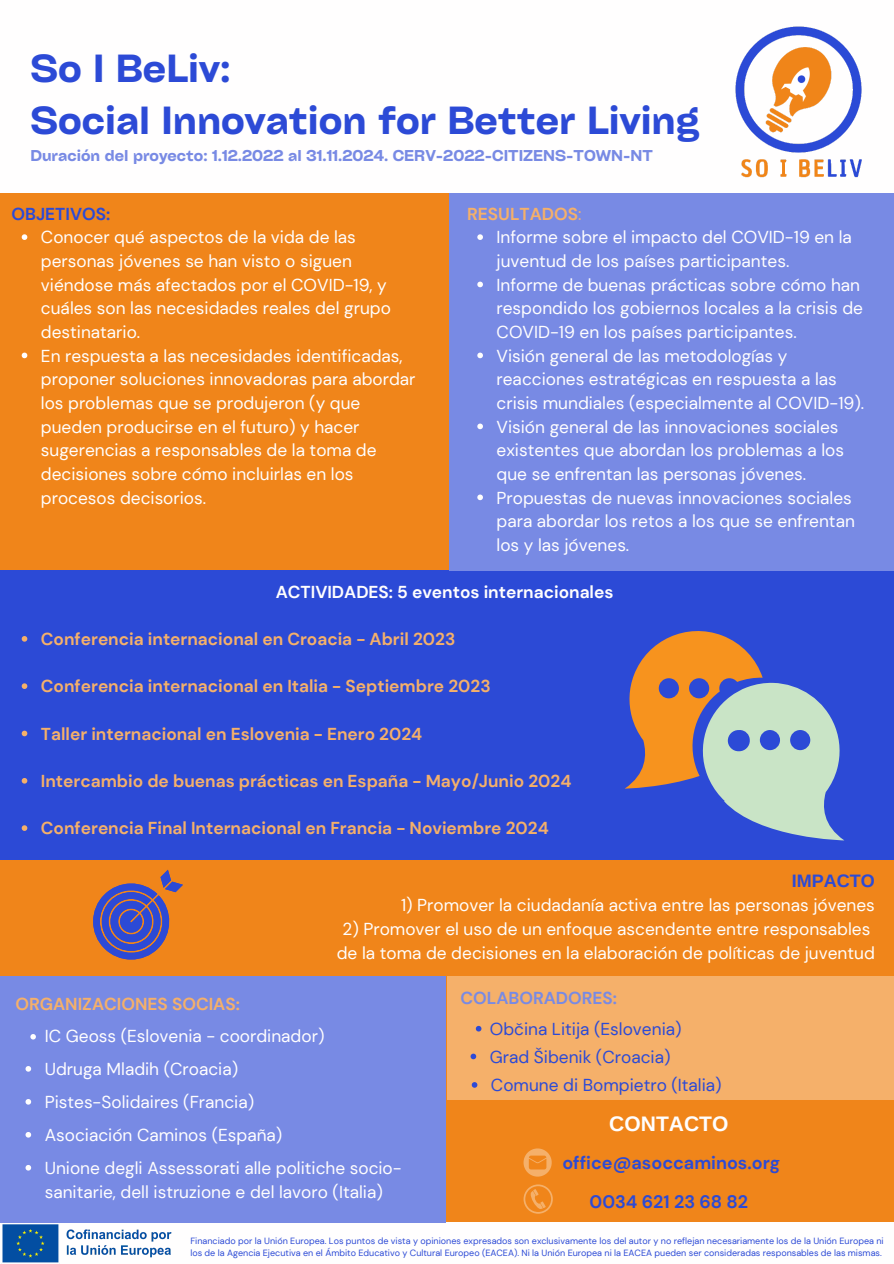
<style>
.page{position:relative;width:894px;height:1264px;background:#fff}
.page>*{position:absolute;margin:0;border:0;box-sizing:border-box;transform-origin:0 0}
.t1{font:37.5px "Cy Grotesk Key Demi";color:#2c4ad6}
.t2{font:700 21px "Arimo";color:#fffefe}
.t3{font:700 18px "DM Sans";color:#2c4ad6}
.t4{font:700 18px "Arimo";color:#2c4ad6}
.t5{font:17.25px/23.7px "DM Sans";color:#fffefe}
.t6{font:700 17.25px "DM Sans";color:#f5b06a}
.t7{font:17.25px "DM Sans";color:#2c4ad6}
.t8{font:700 17.25px "DM Sans";color:#fffefe}
.t9{font:700 17.25px "DM Sans";color:#788ae4}
.t10{font:700 17.25px "DM Sans";color:#2c4ad6}
.t11{font:15px "Cy Grotesk Key Demi";color:#788ae4}
.t12{font:9px/12px "DM Sans";color:#2c4ad6}
.s1{font-weight:400}
</style>
<div class="page">
<div style="left:0;top:0;width:893px;height:1263px;background:#f0851a"></div>
<div style="left:0;top:570px;width:893px;height:289px;background:#2c4ad6"></div>
<div style="left:449px;top:193px;width:444px;height:377px;background:#788ae4"></div>
<div style="left:0;top:0;width:893px;height:193px;background:#fffefe"></div>
<img style="left:735px;top:26px;width:127px;height:152px">
<div style="left:0;top:1222px;width:893px;height:41px;background:#fffefe"></div>
<img style="left:0;top:1222px;width:200px;height:41px">
<div style="left:0;top:976px;width:445px;height:246px;background:#788ae4"></div>
<div style="left:447px;top:976px;width:446px;height:123px;background:#f5b06a"></div>
<svg style="left:625px;top:631px;width:219px;height:209px"></svg>
<svg style="left:93px;top:869px;width:90px;height:91px"></svg>
<svg style="left:523px;top:1148px;width:28px;height:28px"></svg>
<svg style="left:523px;top:1184px;width:29px;height:29px"></svg>
<svg style="left:22px;top:234px;width:5px;height:6px"></svg>
<svg style="left:22px;top:352px;width:5px;height:6px"></svg>
<svg style="left:477px;top:234px;width:6px;height:6px"></svg>
<svg style="left:477px;top:282px;width:6px;height:5px"></svg>
<svg style="left:477px;top:352px;width:6px;height:6px"></svg>
<svg style="left:477px;top:423px;width:6px;height:6px"></svg>
<svg style="left:477px;top:494px;width:6px;height:6px"></svg>
<svg style="left:22px;top:636px;width:5px;height:5px"></svg>
<svg style="left:22px;top:683px;width:5px;height:6px"></svg>
<svg style="left:22px;top:730px;width:5px;height:6px"></svg>
<svg style="left:22px;top:778px;width:5px;height:5px"></svg>
<svg style="left:22px;top:825px;width:5px;height:6px"></svg>
<svg style="left:30px;top:1034px;width:6px;height:5px"></svg>
<svg style="left:475px;top:1025px;width:6px;height:6px"></svg>
<svg style="left:26px;top:1066px;width:5px;height:5px"></svg>
<svg style="left:26px;top:1099px;width:5px;height:5px"></svg>
<svg style="left:26px;top:1132px;width:5px;height:5px"></svg>
<svg style="left:26px;top:1165px;width:5px;height:5px"></svg>
<svg style="left:470px;top:1053px;width:6px;height:6px"></svg>
<svg style="left:471px;top:1082px;width:6px;height:5px"></svg>
<p class="t1" style="left:30px;top:44px;width:201px">So I BeLiv:</p>
<p class="t1" style="left:30px;top:96px;width:670px">Social Innovation for Better Living</p>
<p class="t11" style="left:30px;top:146px;width:623px">Duración del proyecto: 1.12.2022 al 31.11.2024. CERV-2022-CITIZENS-TOWN-NT</p>
<p class="t10" style="left:12px;top:202px;width:100px">OBJETIVOS:</p>
<p class="t5" style="left:41px;top:225px;width:351px">Conocer qué aspectos de la vida de las personas jóvenes se han visto o siguen viéndose más afectados por el COVID-19, y cuáles son las necesidades reales del grupo destinatario.</p>
<p class="t5" style="left:41px;top:344px;width:376px">En respuesta a las necesidades identificadas, proponer soluciones innovadoras para abordar los problemas que se produjeron (y que pueden producirse en el futuro) y hacer sugerencias a responsables de la toma de decisiones sobre cómo incluirlas en los procesos decisorios.</p>
<p class="t6" style="left:467px;top:202px;width:116px">RESULTADOS<span class="s1">:</span></p>
<p class="t5" style="left:496px;top:225px;width:357px">Informe sobre el impacto del COVID-19 en la juventud de los países participantes.</p>
<p class="t5" style="left:496px;top:273px;width:368px">Informe de buenas prácticas sobre cómo han respondido los gobiernos locales a la crisis de<br>COVID-19 en los países participantes.</p>
<p class="t5" style="left:496px;top:344px;width:369px">Visión general de las metodologías y reacciones estratégicas en respuesta a las crisis mundiales (especialmente al COVID-19).</p>
<p class="t5" style="left:496px;top:415px;width:349px">Visión general de las innovaciones sociales existentes que abordan los problemas a los que se enfrentan las personas jóvenes.</p>
<p class="t5" style="left:496px;top:486px;width:360px">Propuestas de nuevas innovaciones sociales para abordar los retos a los que se enfrentan los y las jóvenes.</p>
<p class="t8" style="left:276px;top:580px;width:339px">ACTIVIDADES: 5 eventos internacionales</p>
<p class="t6" style="left:41px;top:628px;width:416px">Conferencia internacional en Croacia - Abril 2023</p>
<p class="t6" style="left:41px;top:675px;width:451px">Conferencia internacional en Italia - Septiembre 2023</p>
<p class="t6" style="left:41px;top:722px;width:383px">Taller internacional en Eslovenia - Enero 2024</p>
<p class="t6" style="left:41px;top:769px;width:532px">Intercambio de buenas prácticas en España - Mayo/Junio 2024</p>
<p class="t6" style="left:41px;top:817px;width:509px">Conferencia Final Internacional en Francia - Noviembre 2024</p>
<p class="t6" style="left:15px;top:992px;width:226px">ORGANIZACIONES SOCIAS:</p>
<p class="t5" style="left:45px;top:1024px;width:281px">IC Geoss (Eslovenia - coordinador)</p>
<p class="t4" style="left:791px;top:870px;width:84px">IMPACTO</p>
<p class="t5" style="left:401px;top:893px;width:475px">1) Promover la ciudadanía activa entre las personas jóvenes</p>
<p class="t5" style="left:342px;top:917px;width:529px">2) Promover el uso de un enfoque ascendente entre responsables</p>
<p class="t5" style="left:336px;top:941px;width:539px">de la toma de decisiones en la elaboración de políticas de juventud</p>
<p class="t9" style="left:460px;top:987px;width:158px">COLABORADORES:</p>
<p class="t7" style="left:489px;top:1017px;width:193px">Občina Litija (Eslovenia)</p>
<p class="t5" style="left:45px;top:1057px;width:195px">Udruga Mladih (Croacia)</p>
<p class="t5" style="left:45px;top:1090px;width:211px">Pistes-Solidaires (Francia)</p>
<p class="t5" style="left:45px;top:1123px;width:239px">Asociación Caminos (España)</p>
<p class="t5" style="left:45px;top:1156px;width:358px">Unione degli Assessorati alle politiche socio&shy;sanitarie, dell istruzione e del lavoro (Italia)</p>
<p class="t7" style="left:489px;top:1045px;width:182px">Grad Šibenik (Croacia)</p>
<p class="t7" style="left:491px;top:1073px;width:232px">Comune di Bompietro (Italia)</p>
<p class="t2" style="left:609px;top:1112px;width:121px">CONTACTO</p>
<p class="t3" style="left:562px;top:1150px;width:219px">office@asoccaminos.org</p>
<p class="t3" style="left:589px;top:1190px;width:160px">0034 621 23 68 82</p>
<p class="t12" style="left:190px;top:1235px;width:694px">Financiado por la Unión Europea. Los puntos de vista y opiniones expresados son exclusivamente los del autor y no reflejan necesariamente los de la Unión Europea ni los de la Agencia Ejecutiva en el Ámbito Educativo y Cultural Europeo (EACEA). Ni la Unión Europea ni la EACEA pueden ser consideradas responsables de las mismas.</p>
</div>
